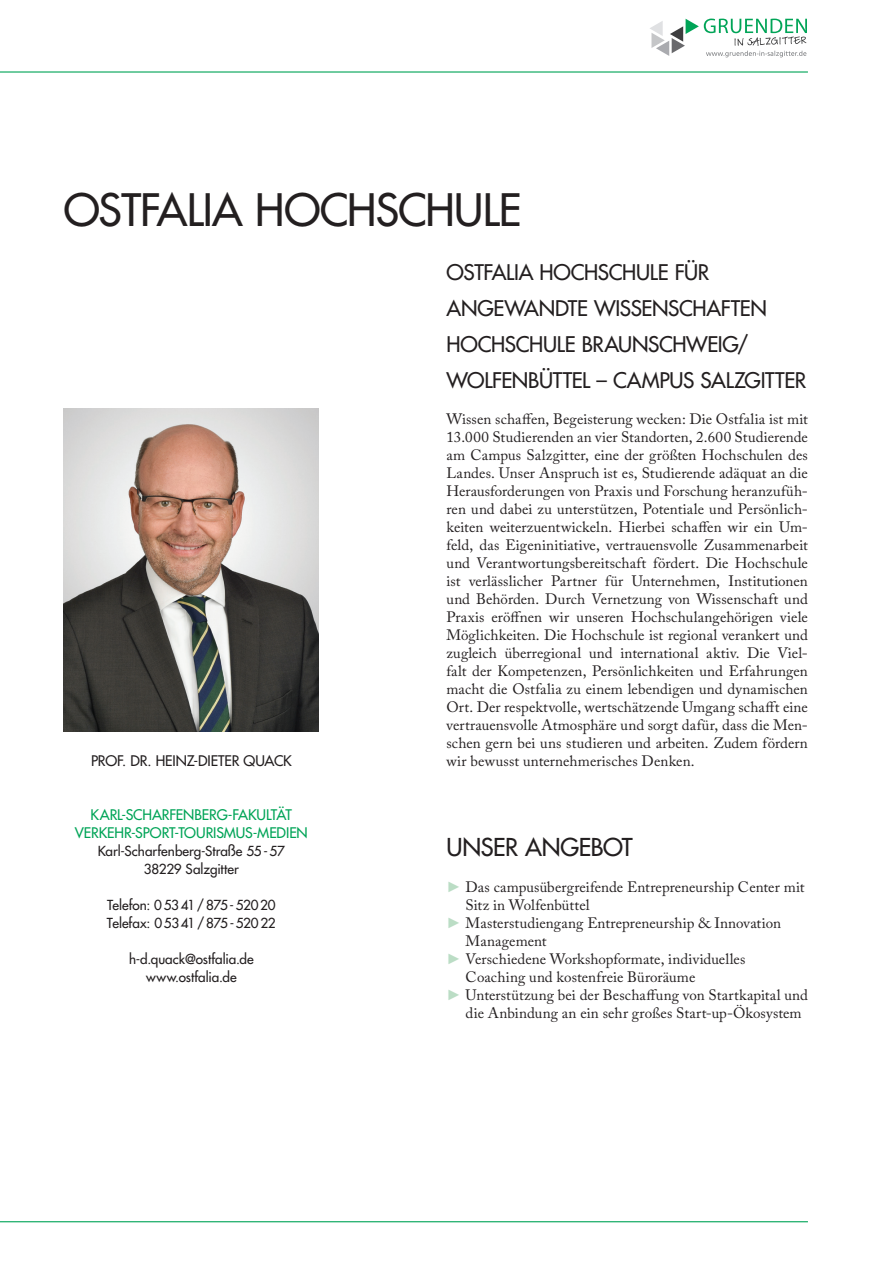
<style>
.page{position:relative;width:893px;height:1263px;background:#fff}
.page>*{position:absolute;margin:0;border:0;box-sizing:border-box;transform-origin:0 0}
.t1{font:500 43.5px "Futura Std";letter-spacing:-.015em;color:#231f20}
.t2{font:500 24px "Futura Std";color:#231f20}
.t3{font:500 21px/36px "Futura Std";letter-spacing:-.015em;color:#231f20}
.t4{font:15px/18px "Adobe Caslon Pro";letter-spacing:.005em;color:#231f20;text-align:justify}
.t5{font:500 14.25px/18px "Futura Std";letter-spacing:-.01em;color:#00a457;text-align:center}
.t6{font:500 14.25px "Futura Std";letter-spacing:-.005em;color:#231f20}
.t7{font:500 13.5px/18px "Futura Std";letter-spacing:-.01em;color:#231f20;text-align:center}
.s1{font-family:"Arial";color:#bbddc5}
</style>
<div class="page">
<hr style="left:0;top:71px;width:808px;height:2px;background:#00a457">
<hr style="left:0;top:1221px;width:808px;height:1px;background:#00a457">
<svg style="left:650px;top:19px;width:157px;height:38px"></svg>
<img style="left:64px;top:408px;width:255px;height:323px">
<h1 class="t1" style="left:64px;top:182px;width:459px">OSTFALIA HOCHSCH ULE</h1>
<p class="t6" style="left:91px;top:752px;width:202px">PROF. DR. HEINZ-DIETER QUACK</p>
<p class="t5" style="left:75px;top:806px;width:234px">KARL-SCHARFENBERG-FAKULTÄT<br>VERKEH R-SPORT-TOURISMUS-MEDIEN</p>
<p class="t7" style="left:98px;top:842px;width:189px">KARL-SCHARFENBERG-STRAßE 55-57<br>38229 SALZGITTER</p>
<p class="t7" style="left:107px;top:896px;width:170px;text-align:left">TELEFON: 05341/875-52020<br>TELEFAX: 05341/875-52022</p>
<p class="t7" style="left:129px;top:950px;width:126px">H-D.QUACK@OSTFALIA.DE<br>WWW.OSTFALIA.DE</p>
<h3 class="t3" style="left:446px;top:254px;width:361px">OSTFALIA HOCHSCH ULE FÜR<br>ANGEWANDTE WISSENSCHAFTEN<br>HOCHSCHULE BRAUNSCHWEIG/<br>WOLFENBÜTTEL – CAMPUS SALZGITTER</h3>
<p class="t4" style="left:446px;top:410px;width:363px">Wissen schaffen, Begeisterung wecken: Die Ostfalia ist mit 13.000 Studierenden an vier Standorten, 2.600 Studierende am Campus Salzgitter, eine der größten Hochschulen des Landes. Unser Anspruch ist es, Studierende adäquat an die Herausforderungen von Praxis und Forschung heranzufüh&shy;ren und dabei zu unterstützen, Potentiale und Persönlich&shy;keiten weiterzuentwickeln. Hierbei schaffen wir ein Um&shy;feld, das Eigeninitiative, vertrauensvolle Zusammenarbeit und Verantwortungsbereitschaft fördert. Die Hochschule ist verlässlicher Partner für Unternehmen, Institutionen und Behörden. Durch Vernetzung von Wissenschaft und Praxis eröffnen wir unseren Hochschulangehörigen viele Möglichkeiten. Die Hochschule ist regional verankert und zugleich überregional und international aktiv. Die Viel&shy;falt der Kompetenzen, Persönlichkeiten und Erfahrungen macht die Ostfalia zu einem lebendigen und dynamischen Ort. Der respektvolle, wertschätzende Umgang schafft eine vertrauensvolle Atmosphäre und sorgt dafür, dass die Men&shy;schen gern bei uns studieren und arbeiten. Zudem fördern wir bewusst unternehmerisches Denken.</p>
<h2 class="t2" style="left:446px;top:832px;width:95px">UNSERANGEBOT</h2>
<p class="t4" style="left:446px;top:878px;width:360px"><span class="s1">►</span> Das campusübergreifende Entrepreneurship Center mit</p>
<p class="t4" style="left:466px;top:896px;width:126px">Sitz in Wolfenbüttel</p>
<p class="t4" style="left:446px;top:914px;width:336px"><span class="s1">►</span> Masterstudiengang Entrepreneurship &amp; Innovation</p>
<p class="t4" style="left:466px;top:932px;width:83px">Management</p>
<p class="t4" style="left:446px;top:950px;width:301px"><span class="s1">►</span> Verschiedene Workshopformate, individuelles</p>
<p class="t4" style="left:466px;top:968px;width:231px">Coaching und kostenfreie Büroräume</p>
<p class="t4" style="left:446px;top:986px;width:363px"><span class="s1">►</span> Unterstützung bei der Beschaffung von Startkapital und</p>
<p class="t4" style="left:466px;top:1004px;width:338px">die Anbindung an ein sehr großes Start-up-Ökosystem</p>
</div>
